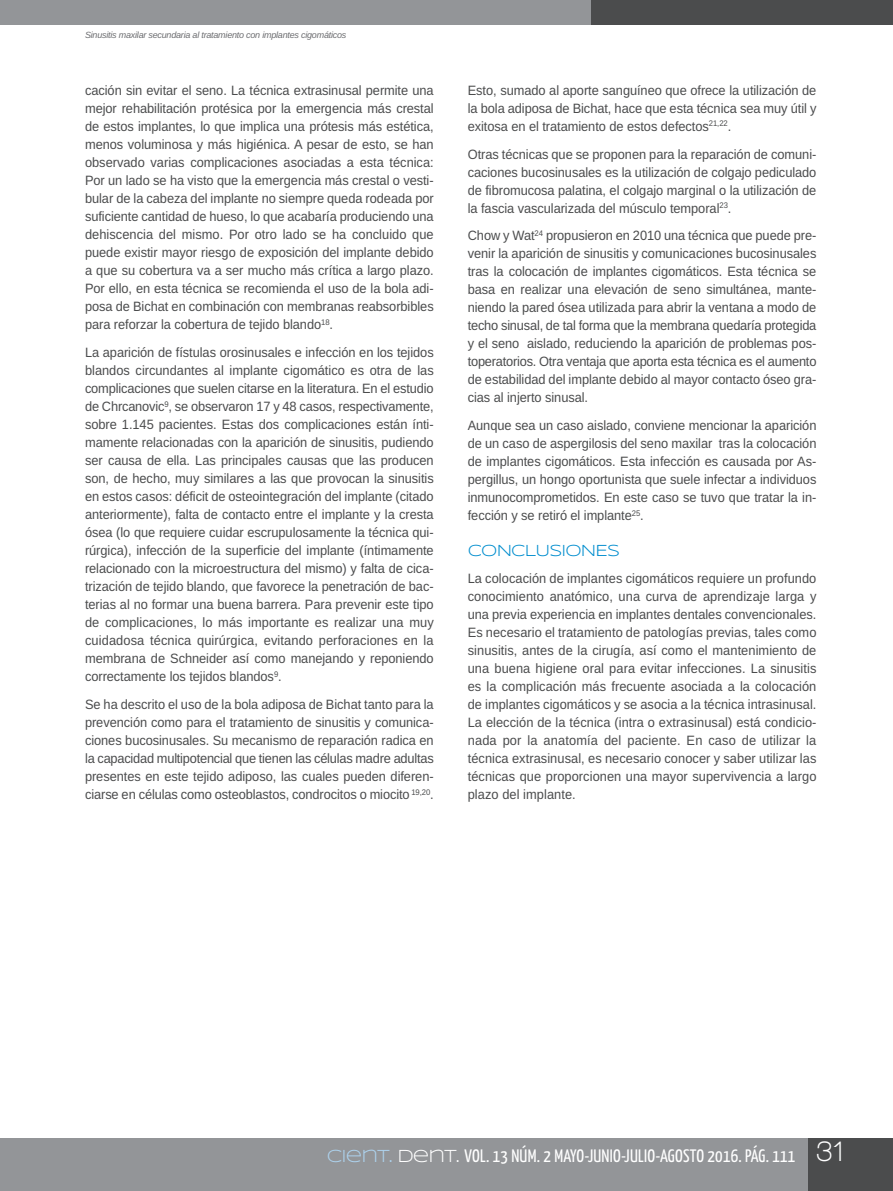
<style>
.page{position:relative;width:893px;height:1191px;background:#fff}
.page>*{position:absolute;margin:0;border:0;box-sizing:border-box;transform-origin:0 0}
.t1{font:18px "Yanone Kaffeesatz";letter-spacing:.015em;color:#fff}
.t2{font:16.5px "Syncopate";letter-spacing:-.05em;color:#008dce}
.t3{font:13.5px/18px "Arimo";letter-spacing:-.005em;color:#4b4c4d;text-align:justify;scale:.95 1}
.t4{font:italic 9px "Arimo";letter-spacing:-.025em;color:#6c6d70}
.s1{font-family:"Syncopate";color:#add2ed}
.s2{font-family:"Syncopate"}
.s3{font-family:"Walkway";font-weight:700;font-size:30px}
</style>
<div class="page">
<div style="left:0;top:1138px;width:893px;height:53px;background:#939598"></div>
<div style="left:0;top:0;width:599px;height:25px;background:#939598"></div>
<div style="left:591px;top:0;width:302px;height:25px;background:#4b4c4d"></div>
<div style="left:808px;top:1138px;width:85px;height:53px;background:#4b4c4d"></div>
<p class="t4" style="left:85px;top:29px;width:263px">Sinusitis maxilar secundaria al tratamiento con implantes cigomáticos</p>
<p class="t3" style="left:85px;top:81px;width:369px">cación sin evitar el seno. La técnica extrasinusal permite una mejor rehabilitación protésica por la emergencia más crestal de estos implantes, lo que implica una prótesis más estética, menos voluminosa y más higiénica. A pesar de esto, se han observado varias complicaciones asociadas a esta técnica:<br>Por un lado se ha visto que la emergencia más crestal o vesti&shy;bular de la cabeza del implante no siempre queda rodeada por suficiente cantidad de hueso, lo que acabaría produciendo una dehiscencia del mismo. Por otro lado se ha concluido que puede existir mayor riesgo de exposición del implante debido a que su cobertura va a ser mucho más crítica a largo plazo.<br>Por ello, en esta técnica se recomienda el uso de la bola adi&shy;posa de Bichat en combinación con membranas reabsorbibles para reforzar la cobertura de tejido blando<sup>18</sup>.</p>
<p class="t3" style="left:85px;top:343px;width:369px">La aparición de fístulas orosinusales e infección en los tejidos blandos circundantes al implante cigomático es otra de las complicaciones que suelen citarse en la literatura. En el estudio de Chrcanovic<sup>9</sup>, se observaron 17 y 48 casos, respectivamente, sobre 1.145 pacientes. Estas dos complicaciones están ínti&shy;mamente relacionadas con la aparición de sinusitis, pudiendo ser causa de ella. Las principales causas que las producen son, de hecho, muy similares a las que provocan la sinusitis en estos casos: déficit de osteointegración del implante (citado anteriormente), falta de contacto entre el implante y la cresta ósea (lo que requiere cuidar escrupulosamente la técnica qui&shy;rúrgica), infección de la superficie del implante (íntimamente relacionado con la microestructura del mismo) y falta de cica&shy;trización de tejido blando, que favorece la penetración de bac&shy;terias al no formar una buena barrera. Para prevenir este tipo de complicaciones, lo más importante es realizar una muy cuidadosa técnica quirúrgica, evitando perforaciones en la membrana de Schneider así como manejando y reponiendo correctamente los tejidos blandos<sup>9</sup>.</p>
<p class="t3" style="left:85px;top:696px;width:369px">Se ha descrito el uso de la bola adiposa de Bichat tanto para la prevención como para el tratamiento de sinusitis y comunica&shy;ciones bucosinusales. Su mecanismo de reparación radica en la capacidad multipotencial que tienen las células madre adultas presentes en este tejido adiposo, las cuales pueden diferen&shy;ciarse en células como osteoblastos, condrocitos o miocito <sup>19,20</sup>.</p>
<p class="t3" style="left:468px;top:81px;width:369px">Esto, sumado al aporte sanguíneo que ofrece la utilización de la bola adiposa de Bichat, hace que esta técnica sea muy útil y exitosa en el tratamiento de estos defectos<sup>21,22</sup>.</p>
<p class="t3" style="left:468px;top:145px;width:369px">Otras técnicas que se proponen para la reparación de comuni&shy;caciones bucosinusales es la utilización de colgajo pediculado de fibromucosa palatina, el colgajo marginal o la utilización de la fascia vascularizada del músculo temporal<sup>23</sup>.</p>
<p class="t3" style="left:468px;top:227px;width:369px">Chow y Wat<sup>24</sup> propusieron en 2010 una técnica que puede pre&shy;venir la aparición de sinusitis y comunicaciones bucosinusales tras la colocación de implantes cigomáticos. Esta técnica se basa en realizar una elevación de seno simultánea, mante&shy;niendo la pared ósea utilizada para abrir la ventana a modo de techo sinusal, de tal forma que la membrana quedaría protegida y el seno aislado, reduciendo la aparición de problemas pos&shy;toperatorios. Otra ventaja que aporta esta técnica es el aumento de estabilidad del implante debido al mayor contacto óseo gra&shy;cias al injerto sinusal.</p>
<p class="t3" style="left:468px;top:416px;width:369px">Aunque sea un caso aislado, conviene mencionar la aparición de un caso de aspergilosis del seno maxilar tras la colocación de implantes cigomáticos. Esta infección es causada por As&shy;pergillus, un hongo oportunista que suele infectar a individuos inmunocomprometidos. En este caso se tuvo que tratar la in&shy;fección y se retiró el implante<sup>25</sup>.</p>
<p class="t2" style="left:468px;top:540px;width:154px">CONCLUSIONES</p>
<p class="t3" style="left:468px;top:570px;width:369px">La colocación de implantes cigomáticos requiere un profundo conocimiento anatómico, una curva de aprendizaje larga y una previa experiencia en implantes dentales convencionales.<br>Es necesario el tratamiento de patologías previas, tales como sinusitis, antes de la cirugía, así como el mantenimiento de una buena higiene oral para evitar infecciones. La sinusitis es la complicación más frecuente asociada a la colocación de implantes cigomáticos y se asocia a la técnica intrasinusal.<br>La elección de la técnica (intra o extrasinusal) está condicio&shy;nada por la anatomía del paciente. En caso de utilizar la técnica extrasinusal, es necesario conocer y saber utilizar las técnicas que proporcionen una mayor supervivencia a largo plazo del implante.</p>
<h1 class="t1" style="left:327px;top:1144px;width:518px"><span class="s1">CIENT.</span> <span class="s2">DENT.</span> VOL. 13 NÚM. 2 MAYO-JUNIO-JULIO-AGOSTO 2016. PÁG. 111 <span class="s3">31</span></h1>
</div>
